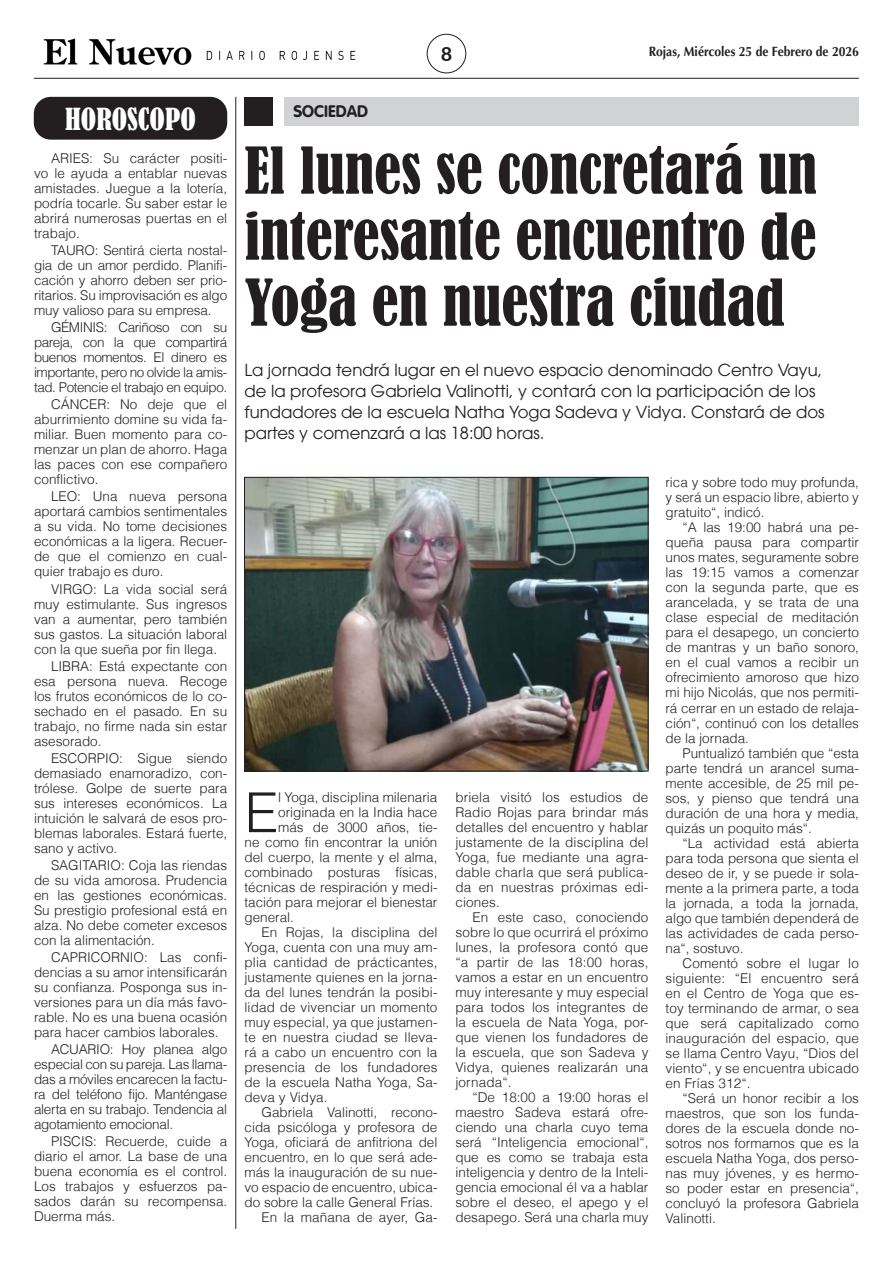
<style>
.page{position:relative;width:893px;height:1263px;background:#fff}
.page>*{position:absolute;margin:0;border:0;box-sizing:border-box;transform-origin:0 0}
.TITULO_REVISTA{font:condensed 60px/66px "Bernard";color:#231f20;text-align:justify}
.TEXTO_REVISTA{font:300 55.2px "Helvetica";color:#231f20}
.TITULO_REVISTA-2{font:condensed 28.5px "Bernard";color:#fff}
.VOLANTA_REVISTA{font:19.5px "Arial Rounded MT Bold";color:#231f20}
.BAJADA_REVISTA{font:16.5px/21px "ITC Avant Garde Std";color:#231f20}
.VOLANTA_REVISTA-2{font:700 16.5px "VAG Rounded Std";color:#231f20}
.TEXTO_REVISTA-2{font:300 13.5px/15px "Helvetica";color:#231f20;text-align:justify}
.t1{font:700 13.5px "Optima LT Std";color:#231f20;scale:.9 1}
</style>
<div class="page">
<img style="left:43px;top:38px;width:149px;height:27px">
<img style="left:198px;top:49px;width:166px;height:13px;border-radius:7px">
<hr style="left:34px;top:78px;width:825px;height:1px;background:#231f20">
<div style="left:427px;top:34px;width:39px;height:39px;border:1px solid #231f20;border-radius:50%"></div>
<div style="left:285px;top:97px;width:574px;height:28px;background:#d1d2d4"></div>
<div style="left:244px;top:97px;width:29px;height:28px;background:#231f20"></div>
<hr style="left:236px;top:97px;width:1px;height:1132px;background:#231f20">
<div style="left:34px;top:97px;width:193px;height:43px;background:#231f20;border-radius:17px"></div>
<img style="left:246px;top:479px;width:400px;height:290px">
<div style="left:244px;top:477px;width:404px;height:294px;border:1px solid #231f20"></div>
<p class="VOLANTA_REVISTA" style="left:441px;top:43px;width:13px">8</p>
<p class="t1" style="left:649px;top:43px;width:235px">Rojas, Miércoles 25 de Febrero de 2026</p>
<p class="TITULO_REVISTA-2" style="left:65px;top:103px;width:132px">HOROSCOPO</p>
<p class="TEXTO_REVISTA-2" style="left:34px;top:150px;width:195px;text-indent:17px">ARIES: Su carácter positi&shy;vo le ayuda a entablar nuevas amistades. Juegue a la lotería, podría tocarle. Su saber estar le abrirá numerosas puertas en el trabajo.</p>
<p class="TEXTO_REVISTA-2" style="left:34px;top:243px;width:195px;text-indent:17px">TAURO: Sentirá cierta nostal&shy;gia de un amor perdido. Planifi&shy;cación y ahorro deben ser prio&shy;ritarios. Su improvisación es algo muy valioso para su empresa.</p>
<p class="TEXTO_REVISTA-2" style="left:34px;top:320px;width:195px;text-indent:17px">GÉMINIS: Cariñoso con su pareja, con la que compartirá buenos momentos. El dinero es importante, pero no olvide la amis&shy;tad. Potencie el trabajo en equipo.</p>
<p class="TEXTO_REVISTA-2" style="left:34px;top:397px;width:195px;text-indent:17px">CÁNCER: No deje que el aburrimiento domine su vida fa&shy;miliar. Buen momento para co&shy;menzar un plan de ahorro. Haga las paces con ese compañero conflictivo.</p>
<p class="TEXTO_REVISTA-2" style="left:34px;top:489px;width:195px;text-indent:17px">LEO: Una nueva persona aportará cambios sentimentales a su vida. No tome decisiones económicas a la ligera. Recuer&shy;de que el comienzo en cual&shy;quier trabajo es duro.</p>
<p class="TEXTO_REVISTA-2" style="left:34px;top:581px;width:195px;text-indent:17px">VIRGO: La vida social será muy estimulante. Sus ingresos van a aumentar, pero también sus gastos. La situación laboral con la que sueña por fin llega.</p>
<p class="TEXTO_REVISTA-2" style="left:34px;top:658px;width:195px;text-indent:17px">LIBRA: Está expectante con esa persona nueva. Recoge los frutos económicos de lo co&shy;sechado en el pasado. En su trabajo, no firme nada sin estar asesorado.</p>
<p class="TEXTO_REVISTA-2" style="left:34px;top:750px;width:195px;text-indent:17px">ESCORPIO: Sigue siendo demasiado enamoradizo, con&shy;trólese. Golpe de suerte para sus intereses económicos. La intuición le salvará de esos pro&shy;blemas laborales. Estará fuerte, sano y activo.</p>
<p class="TEXTO_REVISTA-2" style="left:34px;top:858px;width:195px;text-indent:17px">SAGITARIO: Coja las riendas de su vida amorosa. Prudencia en las gestiones económicas.<br>Su prestigio profesional está en alza. No debe cometer excesos con la alimentación.</p>
<p class="TEXTO_REVISTA-2" style="left:34px;top:950px;width:195px;text-indent:17px">CAPRICORNIO: Las confi&shy;dencias a su amor intensificarán su confianza. Posponga sus in&shy;versiones para un día más favo&shy;rable. No es una buena ocasión para hacer cambios laborales.</p>
<p class="TEXTO_REVISTA-2" style="left:34px;top:1042px;width:195px;text-indent:17px">ACUARIO: Hoy planea algo especial con su pareja. Las llama&shy;das a móviles encarecen la factu&shy;ra del teléfono fijo. Manténgase alerta en su trabajo. Tendencia al agotamiento emocional.</p>
<p class="TEXTO_REVISTA-2" style="left:34px;top:1134px;width:195px;text-indent:17px">PISCIS: Recuerde, cuide a diario el amor. La base de una buena economía es el control.<br>Los trabajos y esfuerzos pa&shy;sados darán su recompensa.<br>Duerma más.</p>
<p class="VOLANTA_REVISTA-2" style="left:293px;top:102px;width:76px">SOCIEDAD</p>
<p class="TITULO_REVISTA" style="left:244px;top:139px;width:574px">El lunes se concretará un interesante encuentro de Yoga en nuestra ciudad</p>
<p class="BAJADA_REVISTA" style="left:244px;top:359px;width:582px">La jornada tendrá lugar en el nuevo espacio denominado Centro Vayu, de la profesora Gabriela Valinotti, y contará con la participación de los fundadores de la escuela Natha Yoga Sadeva y Vidya. Constará de dos partes y comenzará a las 18:00 horas.</p>
<p class="TEXTO_REVISTA-2" style="left:665px;top:475px;width:195px">rica y sobre todo muy profunda, y será un espacio libre, abierto y gratuito“, indicó.</p>
<p class="TEXTO_REVISTA-2" style="left:665px;top:520px;width:195px;text-indent:17px">“A las 19:00 habrá una pe&shy;queña pausa para compartir unos mates, seguramente sobre las 19:15 vamos a comenzar con la segunda parte, que es arancelada, y se trata de una clase especial de meditación para el desapego, un concierto de mantras y un baño sonoro, en el cual vamos a recibir un ofrecimiento amoroso que hizo mi hijo Nicolás, que nos permiti&shy;rá cerrar en un estado de relaja&shy;ción“, continuó con los detalles de la jornada.</p>
<p class="TEXTO_REVISTA-2" style="left:665px;top:745px;width:195px;text-indent:17px">Puntualizó también que “esta parte tendrá un arancel suma&shy;mente accesible, de 25 mil pe&shy;sos, y pienso que tendrá una duración de una hora y media, quizás un poquito más“.</p>
<p class="TEXTO_REVISTA-2" style="left:665px;top:835px;width:195px;text-indent:17px">“La actividad está abierta para toda persona que sienta el deseo de ir, y se puede ir sola&shy;mente a la primera parte, a toda la jornada, a toda la jornada, algo que también dependerá de las actividades de cada perso&shy;na“, sostuvo.</p>
<p class="TEXTO_REVISTA-2" style="left:665px;top:955px;width:195px;text-indent:17px">Comentó sobre el lugar lo siguiente: “El encuentro será en el Centro de Yoga que es&shy;toy terminando de armar, o sea que será capitalizado como inauguración del espacio, que se llama Centro Vayu, “Dios del viento“, y se encuentra ubicado en Frías 312“.</p>
<p class="TEXTO_REVISTA-2" style="left:665px;top:1090px;width:195px;text-indent:17px">“Será un honor recibir a los maestros, que son los funda&shy;dores de la escuela donde no&shy;sotros nos formamos que es la escuela Natha Yoga, dos perso&shy;nas muy jóvenes, y es hermo&shy;so poder estar en presencia“, concluyó la profesora Gabriela Valinotti.</p>
<p class="TEXTO_REVISTA" style="left:244px;top:778px;width:35px">E</p>
<p class="TEXTO_REVISTA-2" style="left:278px;top:790px;width:161px">l Yoga, disciplina milenaria</p>
<p class="TEXTO_REVISTA-2" style="left:455px;top:790px;width:194px">briela visitó los estudios de Radio Rojas para brindar más detalles del encuentro y hablar justamente de la disciplina del Yoga, fue mediante una agra&shy;dable charla que será publica&shy;da en nuestras próximas edi&shy;ciones.</p>
<p class="TEXTO_REVISTA-2" style="left:455px;top:910px;width:194px;text-indent:17px">En este caso, conociendo sobre lo que ocurrirá el próximo lunes, la profesora contó que “a partir de las 18:00 horas, vamos a estar en un encuentro muy interesante y muy especial para todos los integrantes de la escuela de Nata Yoga, por&shy;que vienen los fundadores de la escuela, que son Sadeva y Vidya, quienes realizarán una jornada“.</p>
<p class="TEXTO_REVISTA-2" style="left:455px;top:1090px;width:194px;text-indent:17px">“De 18:00 a 19:00 horas el maestro Sadeva estará ofre&shy;ciendo una charla cuyo tema será “Inteligencia emocional“, que es como se trabaja esta inteligencia y dentro de la Inteli&shy;gencia emocional él va a hablar sobre el deseo, el apego y el desapego. Será una charla muy</p>
<p class="TEXTO_REVISTA-2" style="left:278px;top:805px;width:161px">originada en la India hace</p>
<p class="TEXTO_REVISTA-2" style="left:278px;top:820px;width:161px">más de 3000 años, tie-</p>
<p class="TEXTO_REVISTA-2" style="left:244px;top:835px;width:194px">ne como fin encontrar la unión</p>
<p class="TEXTO_REVISTA-2" style="left:244px;top:850px;width:194px">del cuerpo, la mente y el alma,</p>
<p class="TEXTO_REVISTA-2" style="left:244px;top:865px;width:194px">combinado posturas físicas,</p>
<p class="TEXTO_REVISTA-2" style="left:244px;top:880px;width:194px">técnicas de respiración y medi-</p>
<p class="TEXTO_REVISTA-2" style="left:244px;top:895px;width:194px">tación para mejorar el bienestar</p>
<p class="TEXTO_REVISTA-2" style="left:244px;top:910px;width:51px">general.</p>
<p class="TEXTO_REVISTA-2" style="left:244px;top:925px;width:194px;text-indent:17px">En Rojas, la disciplina del Yoga, cuenta con una muy am&shy;plia cantidad de prácticantes, justamente quienes en la jorna&shy;da del lunes tendrán la posibi&shy;lidad de vivenciar un momento muy especial, ya que justamen&shy;te en nuestra ciudad se lleva&shy;rá a cabo un encuentro con la presencia de los fundadores de la escuela Natha Yoga, Sa&shy;deva y Vidya.</p>
<p class="TEXTO_REVISTA-2" style="left:244px;top:1105px;width:194px;text-indent:17px">Gabriela Valinotti, recono&shy;cida psicóloga y profesora de Yoga, oficiará de anfitriona del encuentro, en lo que será ade&shy;más la inauguración de su nue&shy;vo espacio de encuentro, ubica&shy;do sobre la calle General Frías.</p>
<p class="TEXTO_REVISTA-2" style="left:261px;top:1210px;width:177px">En la mañana de ayer, Ga-</p>
</div>
